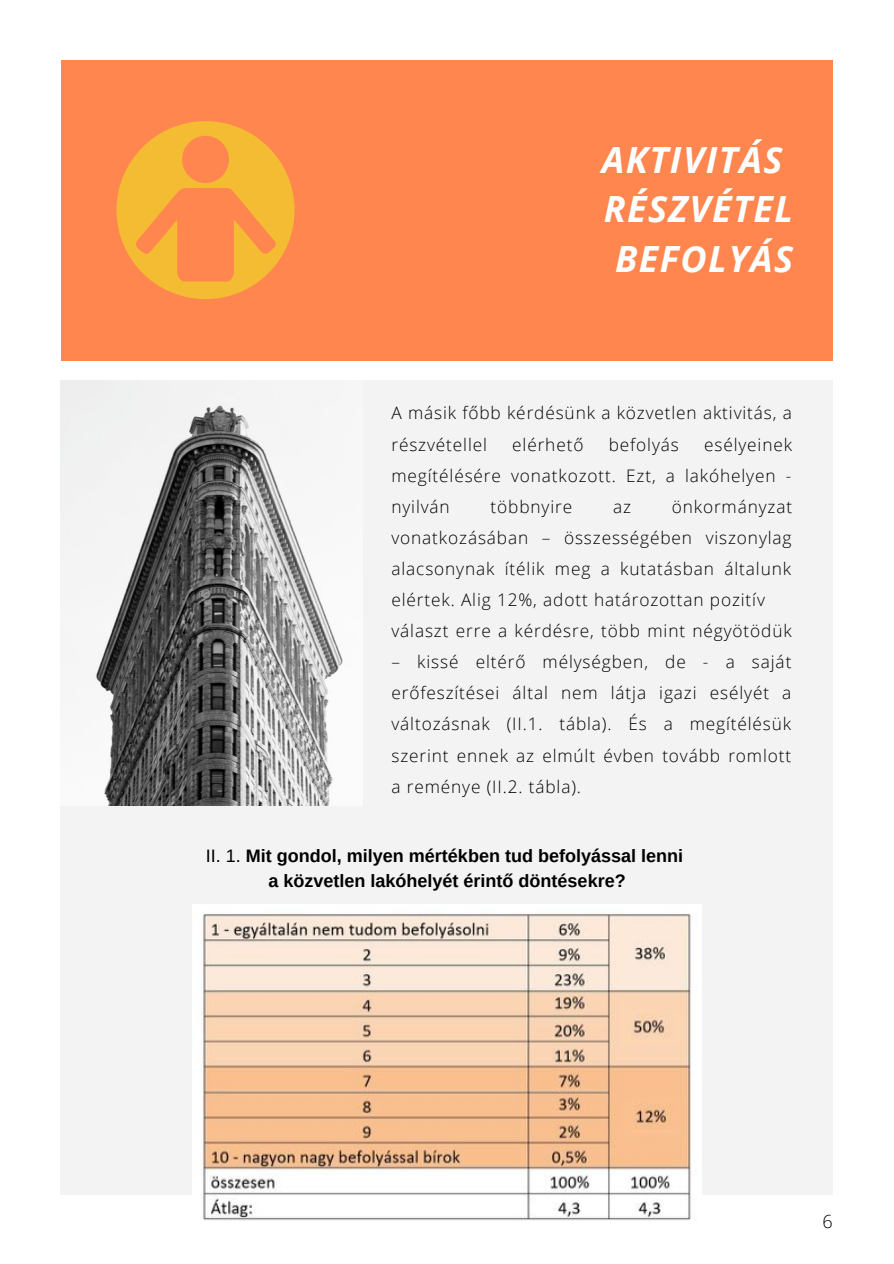
<style>
.page{position:relative;width:894px;height:1264px;background:#fff}
.page>*{position:absolute;margin:0;border:0;box-sizing:border-box;transform-origin:0 0}
.t1{font:italic 700 36px/49.5px "Open Sans";letter-spacing:.04em;color:#fff;text-align:center}
.t2{font:700 18px/24.8px "Arimo";color:#000;text-align:center}
.t3{font:300 18px "Open Sans";color:#000}
.t4{font:300 17.25px/31px "Open Sans";letter-spacing:.05em;color:#000}
.s1{font-weight:400}
</style>
<div class="page">
<div style="left:61px;top:61px;width:771px;height:299px;background:#ff864e"></div>
<div style="left:61px;top:380px;width:771px;height:815px;background:#f3f3f3"></div>
<img style="left:96px;top:405px;width:247px;height:400px">
<img style="left:192px;top:904px;width:509px;height:317px">
<svg style="left:116px;top:121px;width:178px;height:178px"></svg>
<h1 class="t1" style="left:601px;top:134px;width:193px">AKTIVITÁS<br>RÉSZVÉTEL<br>BEFOLYÁS</h1>
<p class="t4" style="left:391px;top:397px;width:402px">A másik főbb kérdésünk a közvetlen aktivitás, a részvétellel</p>
<p class="t4" style="left:391px;top:428px;width:402px;text-align:justify;text-indent:312px">esélyeinek megítélésére vonatkozott. Ezt, a lakóhelyen - nyilván</p>
<p class="t4" style="left:512px;top:428px;width:73px">elérhető</p>
<p class="t4" style="left:608px;top:428px;width:72px">befolyás</p>
<p class="t4" style="left:391px;top:490px;width:402px;text-indent:280px">önkormányzat vonatkozásában – összességében viszonylag alacsonynak ítélik meg a kutatásban általunk elértek. Alig 12%, adott határozottan pozitív választ erre a kérdésre, több mint négyötödük</p>
<p class="t4" style="left:391px;top:646px;width:401px;text-align:justify">– kissé eltérő mélységben, de - a saját erőfeszítései által nem látja igazi esélyét a változásnak (II.1. tábla). És a megítélésük szerint ennek az elmúlt évben tovább romlott a reménye (II.2. tábla).</p>
<p class="t4" style="left:490px;top:490px;width:83px">többnyire</p>
<p class="t4" style="left:613px;top:490px;width:19px">az</p>
<p class="t2" style="left:206px;top:843px;width:478px"><span class="s1">II. 1.</span> Mit gondol, milyen mértékben tud befolyással lenni a közvetlen lakóhelyét érintő döntésekre?</p>
<p class="t3" style="left:822px;top:1208px;width:12px">6</p>
</div>
